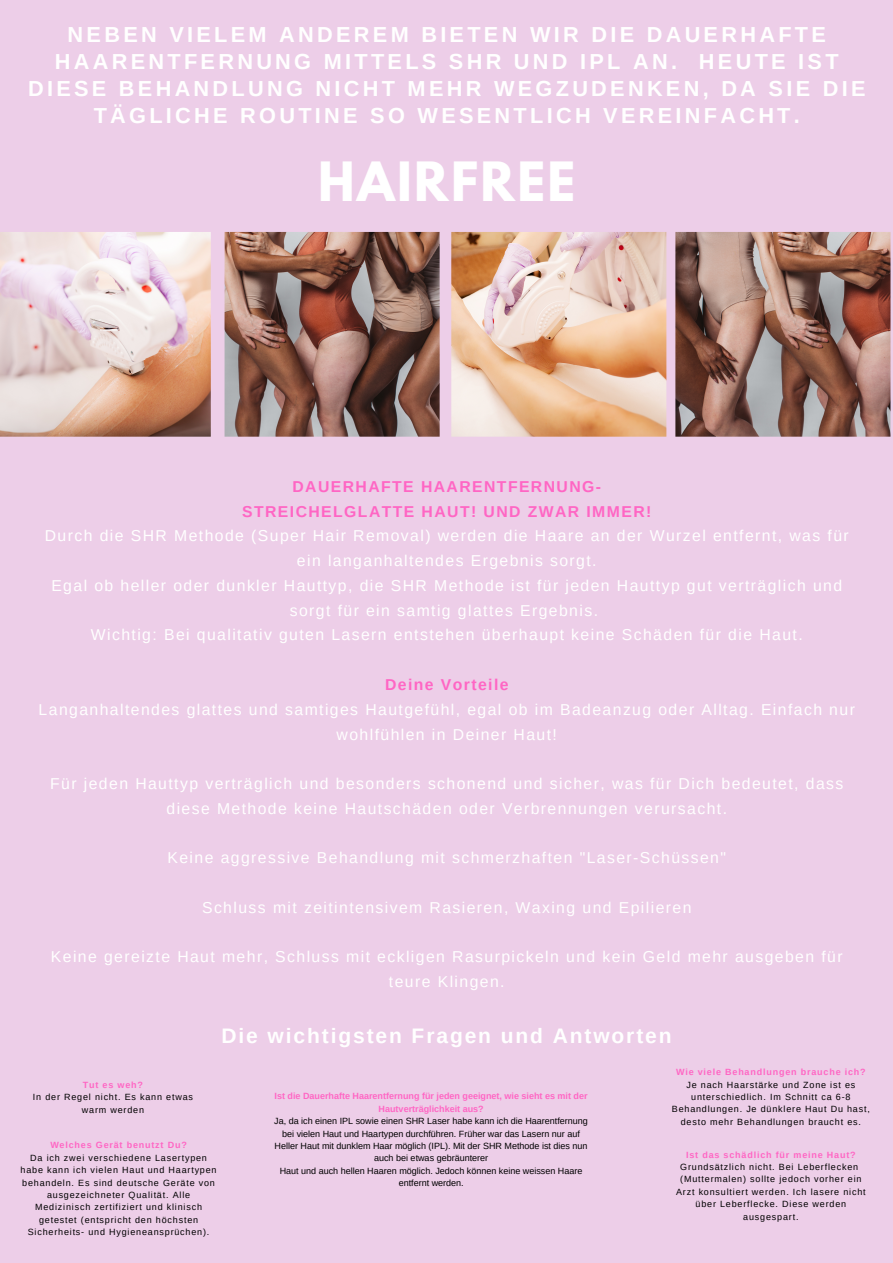
<style>
.page{position:relative;width:893px;height:1263px;background:#edcee8}
.page>*{position:absolute;margin:0;border:0;box-sizing:border-box;transform-origin:0 0}
.t1{font:700 48px "League Spartan";letter-spacing:.05em;color:#fff}
.t2{font:700 21.75px/27px "Arimo";letter-spacing:.15em;color:#fff;text-align:center}
.t3{font:700 21px "Arimo";letter-spacing:.09em;color:#fff}
.t4{font:15.75px/24.8px "Arimo";letter-spacing:.09em;color:#fff;text-align:center}
.t5{font:700 15.75px "Arimo";letter-spacing:.09em;color:#ff66c4}
.t6{font:9px/12.4px "Arimo";letter-spacing:.09em;color:#000;text-align:center}
.t7{font:9px/12.4px "Arimo";color:#000;text-align:center}
.t8{font:700 9px/12.4px "Arimo";color:#ff66c4;text-align:center}
.t9{font:700 9px "Arimo";letter-spacing:.09em;color:#ff66c4}
</style>
<div class="page">
<svg style="left:0;top:232px;width:211px;height:205px;background:#e1c7bf"></svg>
<img style="left:224px;top:231px;width:216px;height:206px">
<svg style="left:451px;top:232px;width:216px;height:205px;background:#e6c0a6"></svg>
<svg style="left:675px;top:231px;width:216px;height:206px;background:#957065"></svg>
<p class="t2" style="left:28px;top:21px;width:839px">NEBEN VIELEM ANDEREM BIETEN WIR DIE DAUERHAFTE HAARENTFERNUNG MITTELS SHR UND IPL AN. HEUTE IST DIESE BEHANDLUNG NICHT MEHR WEGZUDENKEN, DA SIE DIE TÄGLICHE ROUTINE SO WESENTLICH VEREINFACHT.</p>
<p class="t1" style="left:318px;top:158px;width:259px">HAIRFREE</p>
<p class="t5" style="left:292px;top:478px;width:310px">DAUERHAFTE HAARENTFERNUNG-</p>
<p class="t5" style="left:242px;top:502px;width:411px">STREICHELGLATTE HAUT! UND ZWAR IMMER!</p>
<p class="t4" style="left:45px;top:523px;width:805px">Durch die SHR Methode (Super Hair Removal) werden die Haare an der Wurzel entfernt, was für ein langanhaltendes Ergebnis sorgt.</p>
<p class="t4" style="left:51px;top:573px;width:792px">Egal ob heller oder dunkler Hauttyp, die SHR Methode ist für jeden Hauttyp gut verträglich und sorgt für ein samtig glattes Ergebnis.</p>
<p class="t4" style="left:91px;top:623px;width:713px">Wichtig: Bei qualitativ guten Lasern entstehen überhaupt keine Schäden für die Haut.</p>
<p class="t5" style="left:385px;top:676px;width:125px">Deine Vorteile</p>
<p class="t4" style="left:39px;top:697px;width:818px">Langanhaltendes glattes und samtiges Hautgefühl, egal ob im Badeanzug oder Alltag. Einfach nur wohlfühlen in Deiner Haut!</p>
<p class="t4" style="left:50px;top:771px;width:794px">Für jeden Hauttyp verträglich und besonders schonend und sicher, was für Dich bedeutet, dass diese Methode keine Hautschäden oder Verbrennungen verursacht.</p>
<p class="t4" style="left:167px;top:845px;width:560px">Keine aggressive Behandlung mit schmerzhaften "Laser-Schüssen"</p>
<p class="t4" style="left:202px;top:895px;width:491px">Schluss mit zeitintensivem Rasieren, Waxing und Epilieren</p>
<p class="t4" style="left:51px;top:944px;width:793px">Keine gereizte Haut mehr, Schluss mit eckligen Rasurpickeln und kein Geld mehr ausgeben für teure Klingen.</p>
<p class="t3" style="left:221px;top:1024px;width:452px">Die wichtigsten Fragen und Antworten</p>
<p class="t9" style="left:676px;top:1067px;width:191px">Wie viele Behandlungen brauche ich?</p>
<p class="t6" style="left:672px;top:1078px;width:199px">Je nach Haarstärke und Zone ist es unterschiedlich. Im Schnitt ca 6-8<br>Behandlungen. Je dünklere Haut Du hast, desto mehr Behandlungen braucht es.</p>
<p class="t8" style="left:83px;top:1078px;width:62px">Tut es weh?</p>
<p class="t6" style="left:33px;top:1091px;width:162px">In der Regel nicht. Es kann etwas warm werden</p>
<p class="t9" style="left:50px;top:1140px;width:138px">Welches Gerät benutzt Du?</p>
<p class="t6" style="left:21px;top:1151px;width:197px">Da ich zwei verschiedene Lasertypen habe kann ich vielen Haut und Haartypen behandeln. Es sind deutsche Geräte von ausgezeichneter Qualität. Alle Medizinisch zertifiziert und klinisch getestet (entspricht den höchsten Sicherheits- und Hygieneansprüchen).</p>
<p class="t9" style="left:686px;top:1149px;width:171px">Ist das schädlich für meine Haut?</p>
<p class="t8" style="left:274px;top:1090px;width:314px">Ist die Dauerhafte Haarentfernung für jeden geeignet, wie sieht es mit der<br>Hautverträglichkeit aus?</p>
<p class="t7" style="left:274px;top:1115px;width:315px">Ja, da ich einen IPL sowie einen SHR Laser habe kann ich die Haarentfernung bei vielen Haut und Haartypen durchführen. Früher war das Lasern nur auf Heller Haut mit dunklem Haar möglich (IPL). Mit der SHR Methode ist dies nun auch bei etwas gebräunterer</p>
<p class="t7" style="left:280px;top:1164px;width:304px">Haut und auch hellen Haaren möglich. Jedoch können keine weissen Haare entfernt werden.</p>
<p class="t6" style="left:680px;top:1161px;width:179px">Grundsätzlich nicht. Bei Leberflecken</p>
<p class="t6" style="left:676px;top:1173px;width:191px">(Muttermalen) sollte jedoch vorher ein<br>Arzt konsultiert werden. Ich lasere nicht über Leberflecke. Diese werden ausgespart.</p>
</div>
